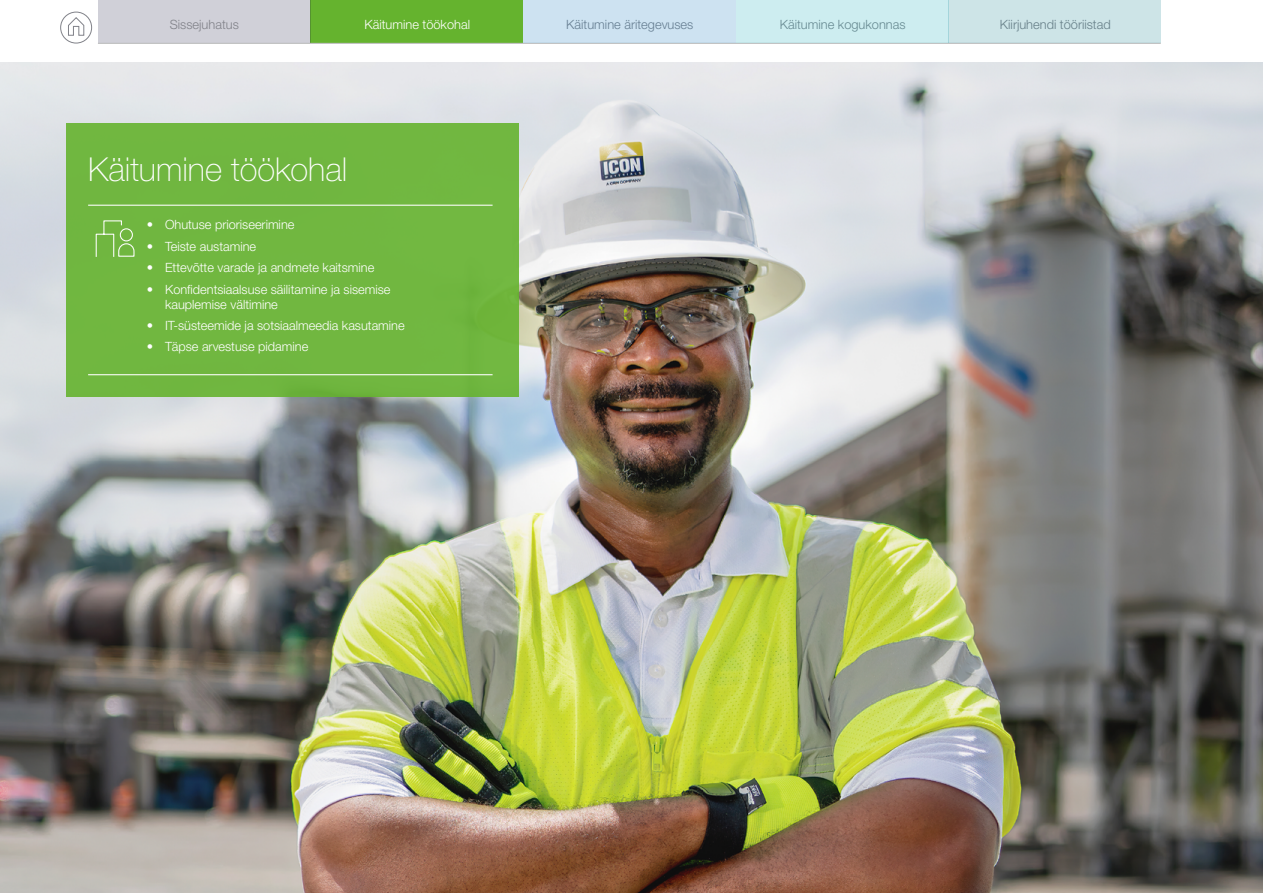
<style>
.page{position:relative;width:1263px;height:893px;background:#fff}
.page>*{position:absolute;margin:0;border:0;box-sizing:border-box;transform-origin:0 0}
.t1{font:100 33px "Helvetica Neue LT Std";color:#fff}
.t2{font:300 12.75px/15.3px "Helvetica Neue LT Std";color:#fff}
.t3{font:300 12.75px "Helvetica Neue LT Std";color:#818289}
</style>
<div class="page">
<div style="left:60px;top:12px;width:32px;height:31px;border:1px solid #818289;border-radius:50%"></div>
<svg style="left:68px;top:17px;width:16px;height:19px"></svg>
<div style="left:311px;top:0;width:212px;height:43px;background:#65b32e"></div>
<div style="left:98px;top:0;width:213px;height:43px;background:#d0d0d8"></div>
<hr style="left:98px;top:43px;width:1063px;height:1px;background:#b6b7b7">
<div style="left:523px;top:0;width:213px;height:43px;background:#cde2f1"></div>
<div style="left:736px;top:0;width:212px;height:43px;background:#cdedf0"></div>
<div style="left:948px;top:0;width:213px;height:43px;background:#cde4e7"></div>
<img style="left:0;top:62px;width:1263px;height:831px">
<div style="left:67px;top:123px;width:452px;height:274px;background:#71b740"></div>
<svg style="left:95px;top:220px;width:40px;height:37px"></svg>
<hr style="left:88px;top:374px;width:405px;height:1px;background:#fff">
<hr style="left:88px;top:205px;width:405px;height:1px;background:#fff">
<p class="t3" style="left:170px;top:16px;width:70px">Sissejuhatus</p>
<p class="t2" style="left:364px;top:16px;width:107px">Käitumine töökohal</p>
<p class="t3" style="left:566px;top:16px;width:129px">Käitumine äritegevuses</p>
<p class="t3" style="left:780px;top:16px;width:127px">Käitumine kogukonnas</p>
<p class="t3" style="left:1000px;top:16px;width:112px">Kiirjuhendi tööriistad</p>
<h1 class="t1" style="left:88px;top:151px;width:261px">Käitumine töökohal</h1>
<p class="t2" style="left:147px;top:217px;width:149px">• Ohutuse prioriseerimine</p>
<p class="t2" style="left:147px;top:238px;width:111px">• Teiste austamine</p>
<p class="t2" style="left:147px;top:260px;width:229px">• Ettevõtte varade ja andmete kaitsmine</p>
<p class="t2" style="left:165px;top:281px;width:227px;text-indent:-18px">• Konfidentsiaalsuse säilitamine ja sisemise kauplemise vältimine</p>
<p class="t2" style="left:147px;top:318px;width:259px">• IT-süsteemide ja sotsiaalmeedia kasutamine</p>
<p class="t2" style="left:147px;top:339px;width:163px">• Täpse arvestuse pidamine</p>
</div>
